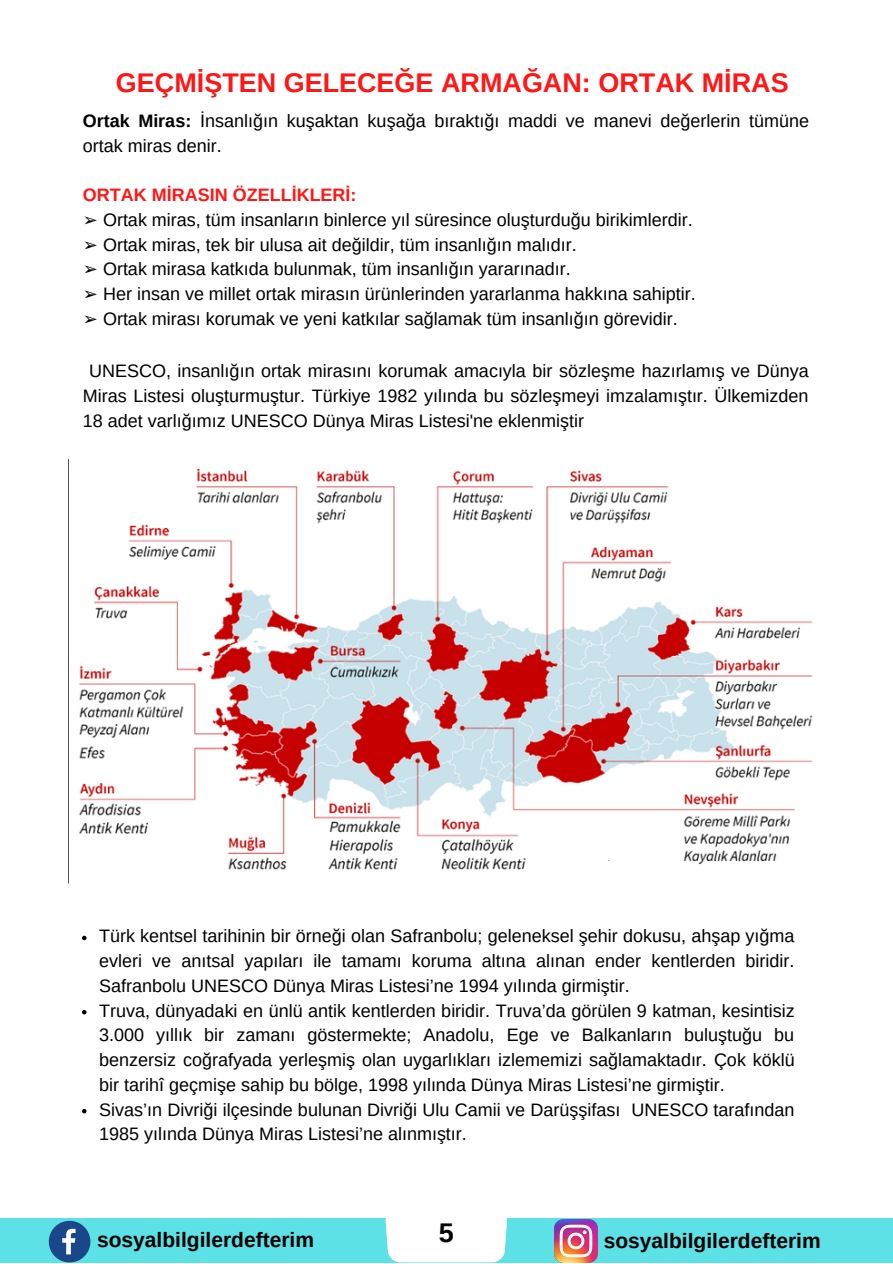
<style>
.page{position:relative;width:893px;height:1264px;background:#fff}
.page>*{position:absolute;margin:0;border:0;box-sizing:border-box;transform-origin:0 0}
.t1{font:700 27px "Arimo";color:#ff1616}
.t2{font:700 27px "Arimo";color:#000}
.t3{font:700 21px "Arimo";color:#000}
.t4{font:18px/24.8px "Arimo";color:#000;text-align:justify}
.t5{font:700 18px "Arimo";color:#ff1616}
.s1{font-weight:700}
.s2{font-family:"DejaVu Sans"}
</style>
<div class="page">
<div style="left:0;top:1217px;width:892px;height:45px;background:#5ce1e6"></div>
<div style="left:385px;top:1217px;width:122px;height:45px;background:#fff"></div>
<svg style="left:49px;top:1220px;width:41px;height:42px"></svg>
<img style="left:554px;top:1219px;width:43px;height:43px">
<img style="left:79px;top:468px;width:734px;height:402px">
<svg style="left:82px;top:935px;width:4px;height:5px"></svg>
<svg style="left:82px;top:1010px;width:4px;height:4px"></svg>
<svg style="left:82px;top:1108px;width:4px;height:5px"></svg>
<p class="t1" style="left:116px;top:68px;width:674px">GEÇMİŞTEN GELECEĞE ARMAĞAN: ORTAK MİRAS</p>
<p class="t4" style="left:83px;top:108px;width:727px"><span class="s1">Ortak Miras:</span> İnsanlığın kuşaktan kuşağa bıraktığı maddi ve manevi değerlerin tümüne ortak miras denir.</p>
<p class="t5" style="left:83px;top:185px;width:275px">ORTAK MİRASIN ÖZELLİKLERİ:</p>
<p class="t4" style="left:83px;top:207px;width:611px"><span class="s2">➢</span> Ortak miras, tüm insanların binlerce yıl süresince oluşturduğu birikimlerdir.</p>
<p class="t4" style="left:83px;top:232px;width:495px"><span class="s2">➢</span> Ortak miras, tek bir ulusa ait değildir, tüm insanlığın malıdır.</p>
<p class="t4" style="left:83px;top:257px;width:489px"><span class="s2">➢</span> Ortak mirasa katkıda bulunmak, tüm insanlığın yararınadır.</p>
<p class="t4" style="left:83px;top:281px;width:614px"><span class="s2">➢</span> Her insan ve millet ortak mirasın ürünlerinden yararlanma hakkına sahiptir.</p>
<p class="t4" style="left:83px;top:306px;width:596px"><span class="s2">➢</span> Ortak mirası korumak ve yeni katkılar sağlamak tüm insanlığın görevidir.</p>
<p class="t4" style="left:83px;top:359px;width:727px;text-indent:6px">UNESCO, insanlığın ortak mirasını korumak amacıyla bir sözleşme hazırlamış ve Dünya Miras Listesi oluşturmuştur. Türkiye 1982 yılında bu sözleşmeyi imzalamıştır. Ülkemizden 18 adet varlığımız UNESCO Dünya Miras Listesi'ne eklenmiştir</p>
<p class="t4" style="left:99px;top:923px;width:697px">Türk kentsel tarihinin bir örneği olan Safranbolu; geleneksel şehir dokusu, ahşap yığma evleri ve anıtsal yapıları ile tamamı koruma altına alınan ender kentlerden biridir.<br>Safranbolu UNESCO Dünya Miras Listesi’ne 1994 yılında girmiştir.</p>
<p class="t4" style="left:99px;top:998px;width:697px">Truva, dünyadaki en ünlü antik kentlerden biridir. Truva’da görülen 9 katman, kesintisiz 3.000 yıllık bir zamanı göstermekte; Anadolu, Ege ve Balkanların buluştuğu bu benzersiz coğrafyada yerleşmiş olan uygarlıkları izlememizi sağlamaktadır. Çok köklü bir tarihî geçmişe sahip bu bölge, 1998 yılında Dünya Miras Listesi’ne girmiştir.</p>
<p class="t4" style="left:99px;top:1097px;width:696px">Sivas’ın Divriği ilçesinde bulunan Divriği Ulu Camii ve Darüşşifası UNESCO tarafından<br>1985 yılında Dünya Miras Listesi’ne alınmıştır.</p>
<p class="t3" style="left:97px;top:1228px;width:218px">sosyalbilgilerdefterim</p>
<p class="t2" style="left:439px;top:1217px;width:16px">5</p>
<p class="t3" style="left:603px;top:1228px;width:218px">sosyalbilgilerdefterim</p>
</div>
